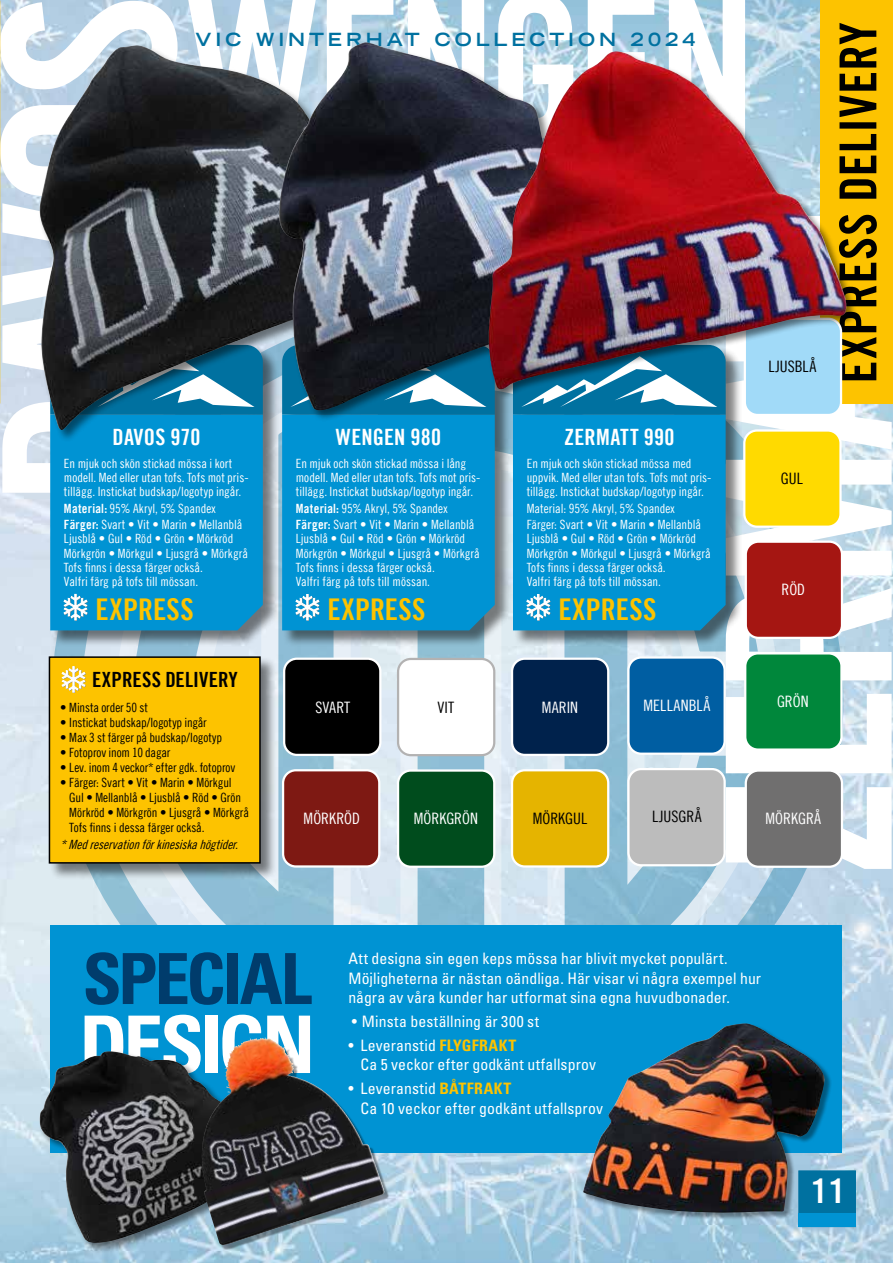
<style>
.page{position:relative;width:893px;height:1263px;background:#fff}
.page>*{position:absolute;margin:0;border:0;box-sizing:border-box;transform-origin:0 0}
.t1{font:700 condensed 79.5px "Univers LT Std";letter-spacing:-.055em;color:#fff}
.t2{font:700 condensed 70.5px "Univers LT Std";letter-spacing:-.04em;color:#003c6c}
.t3{font:700 expanded 33px "Trade Gothic LT Std";color:#fff}
.t4{font:30px "Trade Gothic LT Bold Cond Twenty";letter-spacing:.01em;color:#fdc300}
.t5{font:22.5px "Trade Gothic LT Bold Cond Twenty";letter-spacing:.01em;color:#fff}
.t6{font:21px "Trade Gothic LT Bold Cond Twenty";letter-spacing:.005em;color:#000}
.t7{font:700 expanded 18px "Trade Gothic LT";letter-spacing:.22em;color:#0071a0}
.t8{font:condensed 15.75px/19.5px "Univers LT Std";letter-spacing:.005em;color:#fff}
.t9{font:15.75px "Trade Gothic LT Cond Eighteen";letter-spacing:.005em;color:#fff}
.t10{font:15.75px "Trade Gothic LT Cond Eighteen";letter-spacing:.005em;color:#000}
.t11{font:12.75px/14.2px "Trade Gothic LT Cond Eighteen";color:#fff}
.t12{font:12.75px/15px "Trade Gothic LT Cond Eighteen";letter-spacing:-.01em;color:#000}
.t13{font:italic 12.75px "Trade Gothic LT Cond Eighteen";color:#000}
.s1{font-family:"Trade Gothic LT Bold Cond Twenty"}
.s2{font-weight:700;color:#fdc300}
</style>
<div class="page">
<img style="left:0;top:0;width:893px;height:1263px">
<svg style="left:107px;top:442px;width:245px;height:484px;background:#a9cde0"></svg>
<svg style="left:352px;top:422px;width:186px;height:504px;background:#c7ddeb"></svg>
<svg style="left:538px;top:647px;width:249px;height:279px;background:#a2c9dd"></svg>
<svg style="left:726px;top:400px;width:166px;height:469px"></svg>
<svg style="left:187px;top:0;width:558px;height:50px"></svg>
<svg style="left:0;top:1px;width:178px;height:492px"></svg>
<img style="left:0;top:1015px;width:1px;height:248px">
<div style="left:821px;top:0;width:72px;height:403px;background:#fdc300"></div>
<svg style="left:839px;top:23px;width:38px;height:357px"></svg>
<div style="left:798px;top:1170px;width:58px;height:57px;background:#0071a0;border:1px solid #0071a0"></div>
<div style="left:798px;top:1214px;width:58px;height:13px;background:#0093d3"></div>
<div style="left:50px;top:345px;width:229px;height:302px;background:#000;opacity:.5"></div>
<div style="left:50px;top:442px;width:213px;height:188px;background:#0093d3"></div>
<svg style="left:64px;top:594px;width:24px;height:26px"></svg>
<div style="left:282px;top:345px;width:229px;height:302px;background:#000;opacity:.5"></div>
<div style="left:282px;top:422px;width:213px;height:208px;background:#0093d3"></div>
<svg style="left:296px;top:594px;width:23px;height:26px"></svg>
<div style="left:513px;top:345px;width:229px;height:302px;background:#000;opacity:.5"></div>
<svg style="left:648px;top:400px;width:78px;height:15px"></svg>
<div style="left:513px;top:415px;width:213px;height:215px;background:#0093d3"></div>
<svg style="left:527px;top:594px;width:23px;height:26px"></svg>
<div style="left:49px;top:657px;width:228px;height:223px;background:#000;opacity:.5"></div>
<div style="left:49px;top:657px;width:211px;height:206px;background:#fdc300"></div>
<div style="left:49px;top:656px;width:212px;height:208px;border:2px solid #000"></div>
<svg style="left:62px;top:666px;width:23px;height:26px"></svg>
<div style="left:628px;top:657px;width:97px;height:97px;background:#005ea2;border-radius:13px"></div>
<div style="left:627px;top:656px;width:99px;height:99px;border:2px solid #fff;border-radius:13px"></div>
<div style="left:284px;top:659px;width:96px;height:96px;background:#000;border-radius:13px"></div>
<div style="left:283px;top:657px;width:98px;height:99px;border:2px solid #fff;border-radius:13px"></div>
<div style="left:512px;top:659px;width:96px;height:96px;background:#00224c;border-radius:13px"></div>
<div style="left:511px;top:657px;width:98px;height:99px;border:2px solid #fff;border-radius:13px"></div>
<div style="left:398px;top:659px;width:96px;height:96px;background:#fff;border-radius:13px"></div>
<div style="left:397px;top:658px;width:98px;height:98px;border:2px solid #b3b2b2;border-radius:13px"></div>
<div style="left:628px;top:769px;width:97px;height:96px;background:#bcbcbc;border-radius:13px"></div>
<div style="left:627px;top:768px;width:99px;height:98px;border:2px solid #fff;border-radius:13px"></div>
<div style="left:283px;top:770px;width:96px;height:96px;background:#7e1913;border-radius:13px"></div>
<div style="left:282px;top:769px;width:98px;height:99px;border:2px solid #fff;border-radius:13px"></div>
<div style="left:512px;top:770px;width:96px;height:96px;background:#e5b400;border-radius:13px"></div>
<div style="left:511px;top:769px;width:98px;height:99px;border:2px solid #fff;border-radius:13px"></div>
<div style="left:398px;top:770px;width:96px;height:97px;background:#004c1d;border-radius:13px"></div>
<div style="left:397px;top:769px;width:98px;height:99px;border:2px solid #fff;border-radius:13px"></div>
<div style="left:745px;top:319px;width:96px;height:96px;background:#a1daf8;border-radius:13px"></div>
<div style="left:744px;top:318px;width:98px;height:98px;border:2px solid #fff;border-radius:13px"></div>
<div style="left:744px;top:430px;width:96px;height:97px;background:#ffda00;border-radius:13px"></div>
<div style="left:743px;top:429px;width:99px;height:99px;border:2px solid #fff;border-radius:13px"></div>
<div style="left:746px;top:542px;width:96px;height:96px;background:#a51612;border-radius:13px"></div>
<div style="left:745px;top:540px;width:98px;height:99px;border:2px solid #fff;border-radius:13px"></div>
<div style="left:745px;top:653px;width:96px;height:97px;background:#00873b;border-radius:13px"></div>
<div style="left:744px;top:652px;width:99px;height:99px;border:2px solid #fff;border-radius:13px"></div>
<div style="left:746px;top:770px;width:96px;height:97px;background:#706f6f;border-radius:13px"></div>
<div style="left:745px;top:769px;width:98px;height:99px;border:2px solid #fff;border-radius:13px"></div>
<div style="left:38px;top:44px;width:398px;height:398px;background:#000;opacity:.5"></div>
<img style="left:38px;top:45px;width:386px;height:385px">
<div style="left:278px;top:41px;width:370px;height:381px;background:#000;opacity:.5"></div>
<img style="left:278px;top:42px;width:360px;height:371px">
<div style="left:487px;top:50px;width:370px;height:350px;background:#000;opacity:.5"></div>
<img style="left:487px;top:51px;width:359px;height:341px">
<div style="left:50px;top:926px;width:792px;height:227px;background:#0093d3"></div>
<div style="left:584px;top:1024px;width:248px;height:196px;background:#000;opacity:.4"></div>
<img style="left:583px;top:1023px;width:242px;height:189px">
<div style="left:39px;top:1050px;width:224px;height:203px;background:#000;opacity:.5"></div>
<img style="left:39px;top:1051px;width:148px;height:192px">
<div style="left:204px;top:1040px;width:185px;height:210px;background:#000;opacity:.4"></div>
<img style="left:187px;top:1037px;width:198px;height:211px">
<h3 class="t7" style="left:195px;top:28px;width:501px">VIC WINTERHAT COLLECTION 2024</h3>
<h3 class="t5" style="left:113px;top:423px;width:89px">DAVOS 970</h3>
<p class="t11" style="left:64px;top:456px;width:186px">En mjuk och skön stickad mössa i kort modell. Med eller utan tofs. Tofs mot pris&shy;tillägg. Instickat budskap/logotyp ingår.</p>
<p class="t11" style="left:64px;top:500px;width:180px;line-height:16.4px"><span class="s1">Material:</span> 95% Akryl, 5% Spandex<br><span class="s1">Färger:</span> Svart • Vit • Marin • Mellanblå</p>
<p class="t11" style="left:64px;top:532px;width:186px">Ljusblå • Gul • Röd • Grön • Mörkröd Mörkgrön • Mörkgul • Ljusgrå • Mörkgrå Tofs finns i dessa färger också.<br>Valfri färg på tofs till mössan.</p>
<h3 class="t4" style="left:96px;top:591px;width:100px">EXPRESS</h3>
<h3 class="t6" style="left:92px;top:667px;width:147px">EXPRESS DELIVERY</h3>
<p class="t12" style="left:60px;top:700px;width:89px">• Minsta order 50 st</p>
<p class="t12" style="left:60px;top:715px;width:148px">• Instickat budskap/logotyp ingår</p>
<p class="t12" style="left:60px;top:730px;width:163px">• Max 3 st färger på budskap/logotyp</p>
<p class="t12" style="left:60px;top:745px;width:112px">• Fotoprov inom 10 dagar</p>
<p class="t12" style="left:60px;top:759px;width:177px">• Lev. inom 4 veckor* efter gdk. fotoprov</p>
<p class="t12" style="left:69px;top:774px;width:181px;text-indent:-9px">• Färger: Svart • Vit • Marin • Mörkgul Gul • Mellanblå • Ljusblå • Röd • Grön Mörkröd • Mörkgrön • Ljusgrå • Mörkgrå Tofs finns i dessa färger också.</p>
<p class="t13" style="left:60px;top:837px;width:183px">*Medreservationförkinesiskahögtider.</p>
<h3 class="t5" style="left:336px;top:423px;width:107px">WENGEN 980</h3>
<h3 class="t5" style="left:564px;top:423px;width:112px">ZERMATT 990</h3>
<p class="t11" style="left:296px;top:456px;width:186px">En mjuk och skön stickad mössa i lång modell. Med eller utan tofs. Tofs mot pris&shy;tillägg. Instickat budskap/logotyp ingår.</p>
<p class="t11" style="left:296px;top:500px;width:180px;line-height:16.4px"><span class="s1">Material:</span> 95% Akryl, 5% Spandex<br><span class="s1">Färger:</span> Svart • Vit • Marin • Mellanblå</p>
<p class="t11" style="left:296px;top:532px;width:186px">Ljusblå • Gul • Röd • Grön • Mörkröd Mörkgrön • Mörkgul • Ljusgrå • Mörkgrå Tofs finns i dessa färger också.<br>Valfri färg på tofs till mössan.</p>
<p class="t11" style="left:527px;top:456px;width:186px">En mjuk och skön stickad mössa med uppvik. Med eller utan tofs. Tofs mot pris&shy;tillägg. Instickat budskap/logotyp ingår.</p>
<p class="t11" style="left:527px;top:500px;width:176px;line-height:16.4px">Material: 95% Akryl, 5% Spandex<br>Färger: Svart • Vit • Marin • Mellanblå</p>
<p class="t11" style="left:527px;top:532px;width:186px">Ljusblå • Gul • Röd • Grön • Mörkröd Mörkgrön • Mörkgul • Ljusgrå • Mörkgrå Tofs finns i dessa färger också.<br>Valfri färg på tofs till mössan.</p>
<h3 class="t4" style="left:327px;top:591px;width:100px">EXPRESS</h3>
<h3 class="t4" style="left:558px;top:591px;width:100px">EXPRESS</h3>
<p class="t9" style="left:315px;top:697px;width:37px">SVART</p>
<p class="t10" style="left:437px;top:697px;width:18px">VIT</p>
<p class="t9" style="left:542px;top:697px;width:38px">MARIN</p>
<p class="t9" style="left:643px;top:696px;width:68px">MELLANBLÅ</p>
<p class="t9" style="left:304px;top:809px;width:58px">MÖRKRÖD</p>
<p class="t9" style="left:414px;top:809px;width:66px">MÖRKGRÖN</p>
<p class="t10" style="left:533px;top:809px;width:56px">MÖRKGUL</p>
<p class="t10" style="left:652px;top:807px;width:51px">LJUSGRÅ</p>
<p class="t10" style="left:768px;top:357px;width:49px">LJUSBLÅ</p>
<p class="t10" style="left:781px;top:469px;width:24px">GUL</p>
<p class="t9" style="left:781px;top:580px;width:25px">RÖD</p>
<p class="t9" style="left:777px;top:692px;width:33px">GRÖN</p>
<p class="t9" style="left:765px;top:809px;width:57px">MÖRKGRÅ</p>
<h2 class="t2" style="left:83px;top:936px;width:231px">SPECIAL</h2>
<h1 class="t1" style="left:79px;top:996px;width:237px">DESIGN</h1>
<p class="t8" style="left:348px;top:949px;width:414px">Att designa sin egen keps mössa har blivit mycket populärt.<br>Möjligheterna är nästan oändliga. Här visar vi några exempel hur några av våra kunder har utformat sina egna huvudbonader.</p>
<p class="t8" style="left:352px;top:1011px;width:189px">• Minsta beställning är 300 st</p>
<p class="t8" style="left:360px;top:1035px;width:237px;text-indent:-12px">• Leveranstid <span class="s2">FLYGFRAKT<br></span>Ca 5 veckor efter godkänt utfallsprov</p>
<p class="t8" style="left:360px;top:1078px;width:244px;text-indent:-12px">• Leveranstid <span class="s2">BÅTFRAKT<br></span>Ca 10 veckor efter godkänt utfallsprov</p>
<h3 class="t3" style="left:807px;top:1170px;width:43px">11</h3>
</div>
